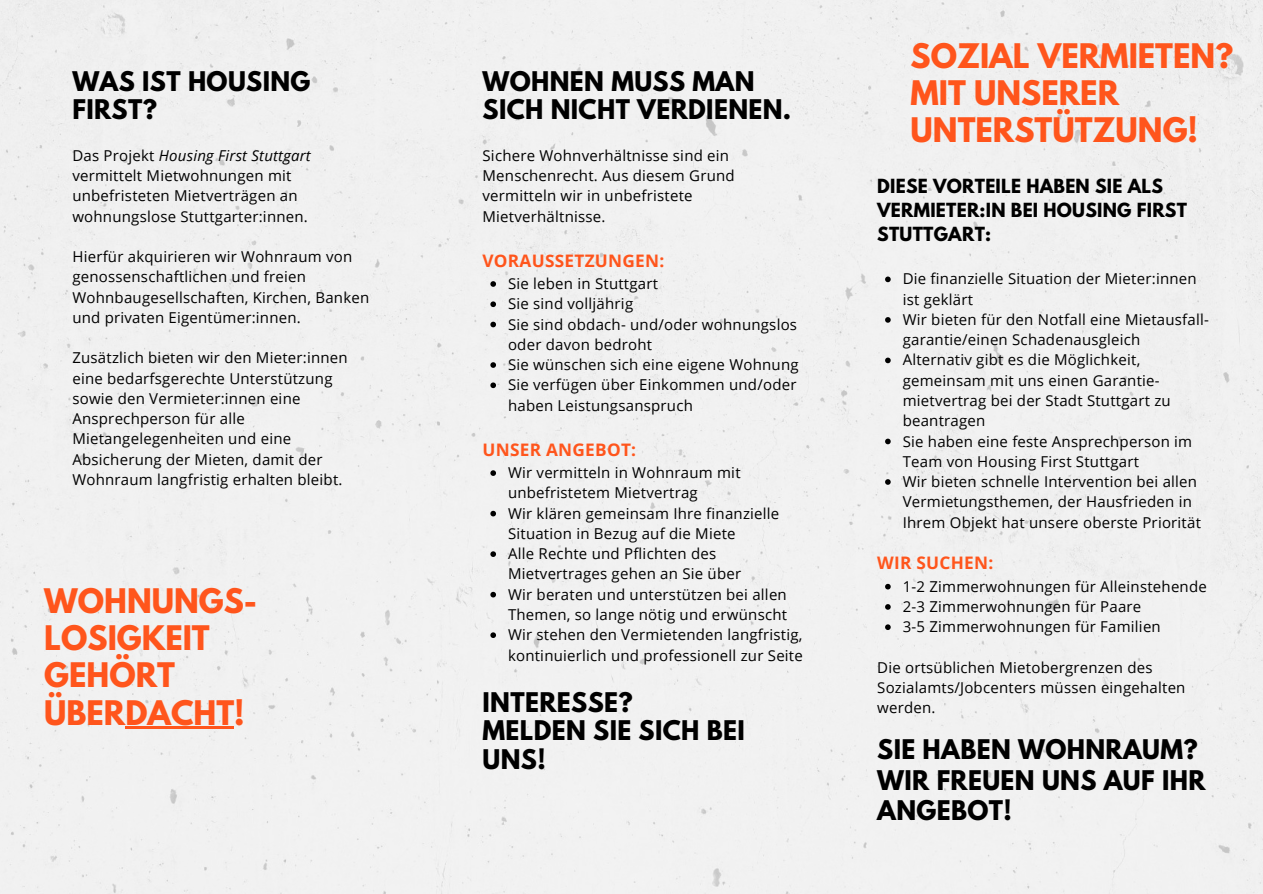
<style>
.page{position:relative;width:1263px;height:894px;background:#fff}
.page>*{position:absolute;margin:0;border:0;box-sizing:border-box;transform-origin:0 0}
.t1{font:700 30px/37px "League Spartan";color:#ff551c}
.t2{font:700 24px/28px "League Spartan";letter-spacing:.015em;color:#000}
.t3{font:700 17.25px/23.5px "League Spartan";letter-spacing:.015em;color:#000}
.t4{font:700 17.25px "Open Sans";letter-spacing:.015em;color:#ff551c}
.t5{font:15px/20.2px "Open Sans";letter-spacing:.015em;color:#000}
.s1{font-style:italic}
</style>
<div class="page">
<div style="left:0;top:0;width:1263px;height:893px;background:#f1f1f1"></div>
<svg style="left:490px;top:281px;width:6px;height:6px"></svg>
<svg style="left:490px;top:301px;width:6px;height:6px"></svg>
<svg style="left:490px;top:321px;width:6px;height:6px"></svg>
<svg style="left:490px;top:362px;width:6px;height:6px"></svg>
<svg style="left:490px;top:382px;width:6px;height:6px"></svg>
<svg style="left:490px;top:470px;width:6px;height:6px"></svg>
<svg style="left:490px;top:510px;width:6px;height:6px"></svg>
<svg style="left:490px;top:551px;width:6px;height:5px"></svg>
<svg style="left:490px;top:591px;width:6px;height:6px"></svg>
<svg style="left:490px;top:632px;width:6px;height:5px"></svg>
<hr style="left:125px;top:726px;width:109px;height:2px;background:#ff551c">
<svg style="left:885px;top:276px;width:6px;height:6px"></svg>
<svg style="left:885px;top:317px;width:6px;height:5px"></svg>
<svg style="left:885px;top:357px;width:6px;height:6px"></svg>
<svg style="left:885px;top:438px;width:6px;height:6px"></svg>
<svg style="left:885px;top:479px;width:6px;height:5px"></svg>
<svg style="left:885px;top:583px;width:6px;height:6px"></svg>
<svg style="left:885px;top:604px;width:6px;height:5px"></svg>
<svg style="left:885px;top:624px;width:6px;height:5px"></svg>
<h2 class="t2" style="left:72px;top:70px;width:240px">WAS IST HOUSING<br>FIRST?</h2>
<p class="t5" style="left:72px;top:145px;width:240px">Das Projekt <span class="s1">Housing First Stuttgart </span>vermittelt Mietwohnungen mit unbefristeten Mietverträgen an wohnungslose Stuttgarter:innen.</p>
<p class="t5" style="left:72px;top:246px;width:298px">Hierfür akquirieren wir Wohnraum von genossenschaftlichen und freien Wohnbaugesellschaften, Kirchen, Banken und privaten Eigentümer:innen.</p>
<p class="t5" style="left:72px;top:347px;width:277px">Zusätzlich bieten wir den Mieter:innen eine bedarfsgerechte Unterstützung sowie den Vermieter:innen eine Ansprechperson für alle Mietangelegenheiten und eine Absicherung der Mieten, damit der Wohnraum langfristig erhalten bleibt.</p>
<h1 class="t1" style="left:44px;top:586px;width:214px">WOHNUNGS-<br>LOSIGKEIT<br>GEHÖRT<br>ÜBERDACHT!</h1>
<h2 class="t2" style="left:482px;top:70px;width:310px">WOHNEN MUSS MAN<br>SICH NICHT VERDIENEN.</h2>
<p class="t5" style="left:482px;top:145px;width:254px">Sichere Wohnverhältnisse sind ein<br>Menschenrecht. Aus diesem Grund vermitteln wir in unbefristete<br>Mietverhältnisse.</p>
<p class="t4" style="left:482px;top:248px;width:183px">VORAUSSETZUNGEN:</p>
<p class="t5" style="left:508px;top:273px;width:292px">Sie leben in Stuttgart<br>Sie sind volljährig<br>Sie sind obdach- und/oder wohnungslos oder davon bedroht<br>Sie wünschen sich eine eigene Wohnung<br>Sie verfügen über Einkommen und/oder haben Leistungsanspruch</p>
<p class="t4" style="left:482px;top:437px;width:155px">UNSER ANGEBOT:</p>
<p class="t5" style="left:508px;top:462px;width:296px">Wir vermitteln in Wohnraum mit unbefristetem Mietvertrag<br>Wir klären gemeinsam Ihre finanzielle Situation in Bezug auf die Miete<br>Alle Rechte und Pflichten des Mietvertrages gehen an Sie über<br>Wir beraten und unterstützen bei allen Themen, so lange nötig und erwünscht Wir stehen den Vermietenden langfristig, kontinuierlich und professionell zur Seite</p>
<h2 class="t2" style="left:482px;top:691px;width:264px">INTERESSE?<br>MELDEN SIE SICH BEI<br>UNS!</h2>
<h1 class="t1" style="left:911px;top:41px;width:324px">SOZIAL VERMIETEN?<br>MIT UNSERER<br>UNTERSTÜTZUNG!</h1>
<p class="t3" style="left:877px;top:177px;width:311px">DIESE VORTEILE HABEN SIE ALS<br>VERMIETER:IN BEI HOUSING FIRST<br>STUTTGART:</p>
<p class="t5" style="left:903px;top:268px;width:308px">Die finanzielle Situation der Mieter:innen ist geklärt<br>Wir bieten für den Notfall eine Mietausfall&shy;garantie/einen Schadenausgleich Alternativ gibt es die Möglichkeit, gemeinsam mit uns einen Garantie&shy;mietvertrag bei der Stadt Stuttgart zu beantragen<br>Sie haben eine feste Ansprechperson im Team von Housing First Stuttgart<br>Wir bieten schnelle Intervention bei allen Vermietungsthemen, der Hausfrieden in Ihrem Objekt hat unsere oberste Priorität</p>
<p class="t4" style="left:877px;top:550px;width:118px">WIR SUCHEN:</p>
<p class="t5" style="left:903px;top:575px;width:306px">1-2 Zimmerwohnungen für Alleinstehende<br>2-3 Zimmerwohnungen für Paare<br>3-5 Zimmerwohnungen für Familien</p>
<p class="t5" style="left:877px;top:656px;width:310px">Die ortsüblichen Mietobergrenzen des<br>Sozialamts/Jobcenters müssen eingehalten werden.</p>
<h2 class="t2" style="left:877px;top:737px;width:330px;line-height:30.3px">SIE HABEN WOHNRAUM?<br>WIR FREUEN UNS AUF IHR<br>ANGEBOT!</h2>
</div>
